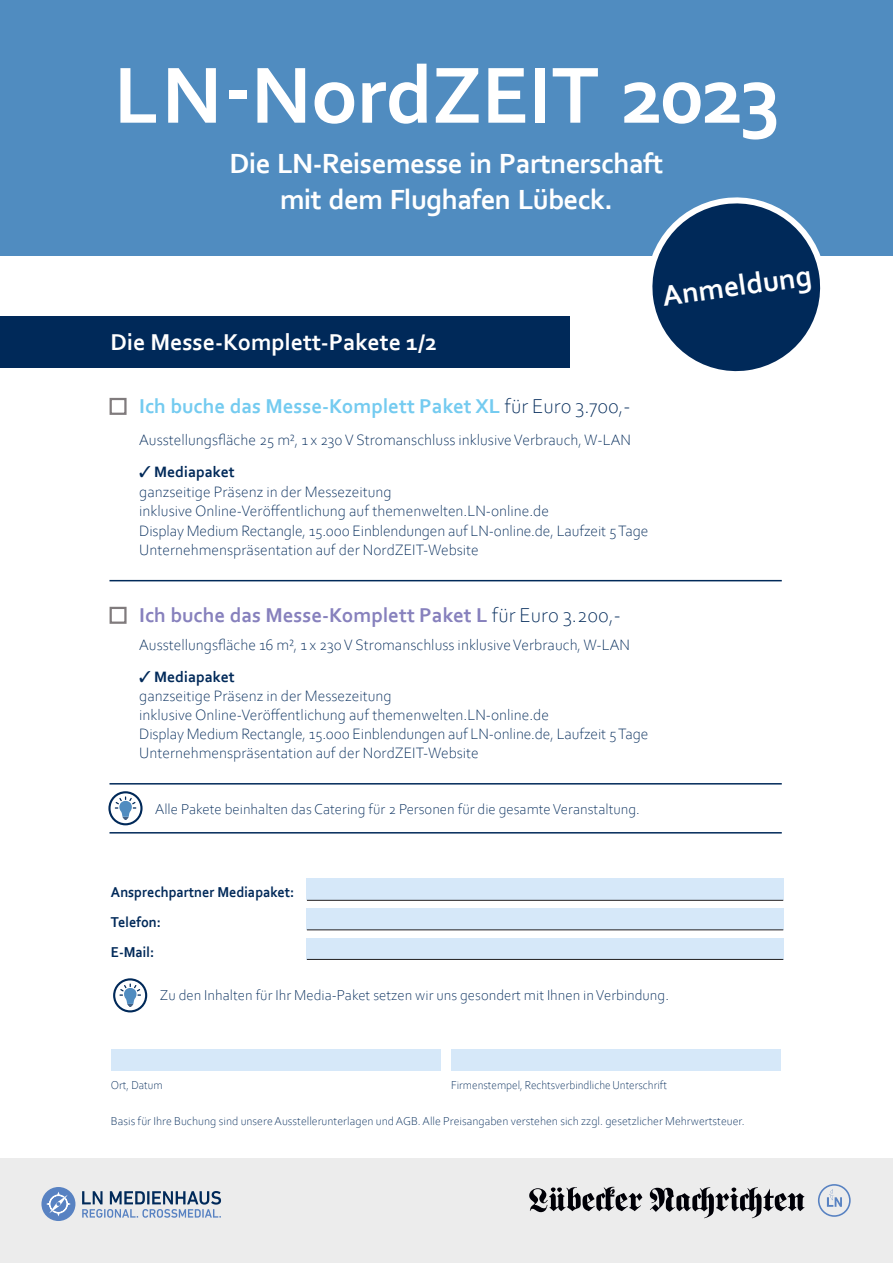
<style>
.page{position:relative;width:893px;height:1263px;background:#fff}
.page>*{position:absolute;margin:0;border:0;box-sizing:border-box;transform-origin:0 0}
.t1{font:700 83.55px "Corbel";letter-spacing:-.005em;color:#fff}
.t2{font:700 30px "Corbel";color:#fff}
.t3{font:700 29.1px/36px "Corbel";letter-spacing:-.02em;color:#fff;text-align:center}
.t4{font:700 24px "Corbel";color:#fff}
.t5{font:700 21px "Corbel";color:#74cbf0}
.t6{font:700 21px "Corbel";color:#8781bd}
.t7{font:300 15.75px/19.5px "Corbel";color:#002959}
.t8{font:300 15px "Corbel";color:#002959}
.t9{font:700 15px/30px "Corbel";color:#002959;scale:.95 1}
.t10{font:300 12px "Corbel";color:#002959}
.t11{font:300 12px "Corbel";color:#002959;scale:.95 1}
.s1{font-weight:300;color:#002959}
.s2{font-weight:700}
</style>
<div class="page">
<div style="left:0;top:0;width:893px;height:255px;background:#508cc0"></div>
<div style="left:0;top:1159px;width:893px;height:104px;background:#ececec"></div>
<div style="left:0;top:317px;width:570px;height:51px;background:#002959"></div>
<div style="left:306px;top:879px;width:477px;height:21px;background:#d6e8f9"></div>
<div style="left:306px;top:908px;width:477px;height:22px;background:#d6e8f9"></div>
<div style="left:306px;top:938px;width:477px;height:21px;background:#d6e8f9"></div>
<hr style="left:307px;top:900px;width:476px;height:1px;background:#231f20">
<hr style="left:307px;top:929px;width:476px;height:1px;background:#231f20">
<hr style="left:307px;top:959px;width:476px;height:1px;background:#231f20">
<div style="left:111px;top:1049px;width:330px;height:22px;background:#d6e8f9"></div>
<div style="left:451px;top:1049px;width:330px;height:22px;background:#d6e8f9"></div>
<svg style="left:108px;top:791px;width:35px;height:34px"></svg>
<div style="left:111px;top:793px;width:29px;height:30px;background:#fff;border-radius:50%"></div>
<svg style="left:115px;top:796px;width:21px;height:24px"></svg>
<svg style="left:529px;top:1187px;width:276px;height:31px"></svg>
<svg style="left:818px;top:1184px;width:33px;height:33px"></svg>
<div style="left:41px;top:1187px;width:34px;height:34px;background:#5882c2;border-radius:50%"></div>
<svg style="left:82px;top:1191px;width:139px;height:27px"></svg>
<svg style="left:47px;top:1192px;width:23px;height:24px"></svg>
<svg style="left:644px;top:197px;width:185px;height:175px"></svg>
<div style="left:110px;top:398px;width:17px;height:17px;background:#fff;border:2px solid #807b7d"></div>
<hr style="left:109px;top:783px;width:673px;height:1px;background:#002959">
<svg style="left:113px;top:978px;width:34px;height:34px"></svg>
<svg style="left:115px;top:980px;width:30px;height:30px"></svg>
<svg style="left:119px;top:983px;width:22px;height:24px"></svg>
<div style="left:110px;top:607px;width:17px;height:17px;background:#fff;border:2px solid #807b7d"></div>
<hr style="left:109px;top:832px;width:673px;height:1px;background:#002959">
<hr style="left:109px;top:580px;width:673px;height:1px;background:#002959">
<h1 class="t1" style="left:114px;top:43px;width:668px">LN-NordZEIT 2023</h1>
<h3 class="t3" style="left:230px;top:144px;width:435px">Die LN-Reisemesse in Partnerschaft mit dem Flughafen Lübeck.</h3>
<h3 class="t4" style="left:111px;top:328px;width:328px">Die Messe-Komplett-Pakete 1/2</h3>
<h2 class="t2" style="left:660px;top:278px;width:152px;rotate:-8deg">Anmeldung</h2>
<h3 class="t5" style="left:139px;top:393px;width:493px">Ich buche das Messe-Komplett Paket XL <span class="s1">für Euro 3.700,-</span></h3>
<p class="t7" style="left:139px;top:430px;width:493px">Ausstellungsfläche 25 m², 1 x 230 V Stromanschluss inklusive Verbrauch, W-LAN</p>
<p class="t7" style="left:139px;top:462px;width:511px">✓ <span class="s2">Mediapaket<br></span>ganzseitige Präsenz in der Messezeitung<br>inklusive Online-Veröffentlichung auf themenwelten.LN-online.de<br>Display Medium Rectangle, 15.000 Einblendungen auf LN-online.de, Laufzeit 5 Tage Unternehmenspräsentation auf der NordZEIT-Website</p>
<h3 class="t6" style="left:139px;top:602px;width:483px">Ich buche das Messe-Komplett Paket L <span class="s1">für Euro 3.200,-</span></h3>
<p class="t7" style="left:139px;top:634px;width:492px">Ausstellungsfläche 16 m², 1 x 230 V Stromanschluss inklusive Verbrauch, W-LAN</p>
<p class="t7" style="left:139px;top:667px;width:511px;line-height:18.9px">✓ <span class="s2">Mediapaket<br></span>ganzseitige Präsenz in der Messezeitung<br>inklusive Online-Veröffentlichung auf themenwelten.LN-online.de<br>Display Medium Rectangle, 15.000 Einblendungen auf LN-online.de, Laufzeit 5 Tage Unternehmenspräsentation auf der NordZEIT-Website</p>
<p class="t8" style="left:155px;top:800px;width:486px">Alle Pakete beinhalten das Catering für 2 Personen für die gesamte Veranstaltung.</p>
<p class="t9" style="left:111px;top:877px;width:195px">Ansprechpartner Mediapaket:<br>Telefon:<br>E-Mail:</p>
<p class="t8" style="left:160px;top:985px;width:511px">Zu den Inhalten für Ihr Media-Paket setzen wir uns gesondert mit Ihnen in Verbindung.</p>
<p class="t11" style="left:111px;top:1077px;width:56px">Ort, Datum</p>
<p class="t11" style="left:451px;top:1077px;width:229px">Firmenstempel, Rechtsverbindliche Unterschrift</p>
<p class="t10" style="left:111px;top:1113px;width:635px">Basis für Ihre Buchung sind unsere Ausstellerunterlagen und AGB. Alle Preisangaben verstehen sich zzgl. gesetzlicher Mehrwertsteuer.</p>
</div>
